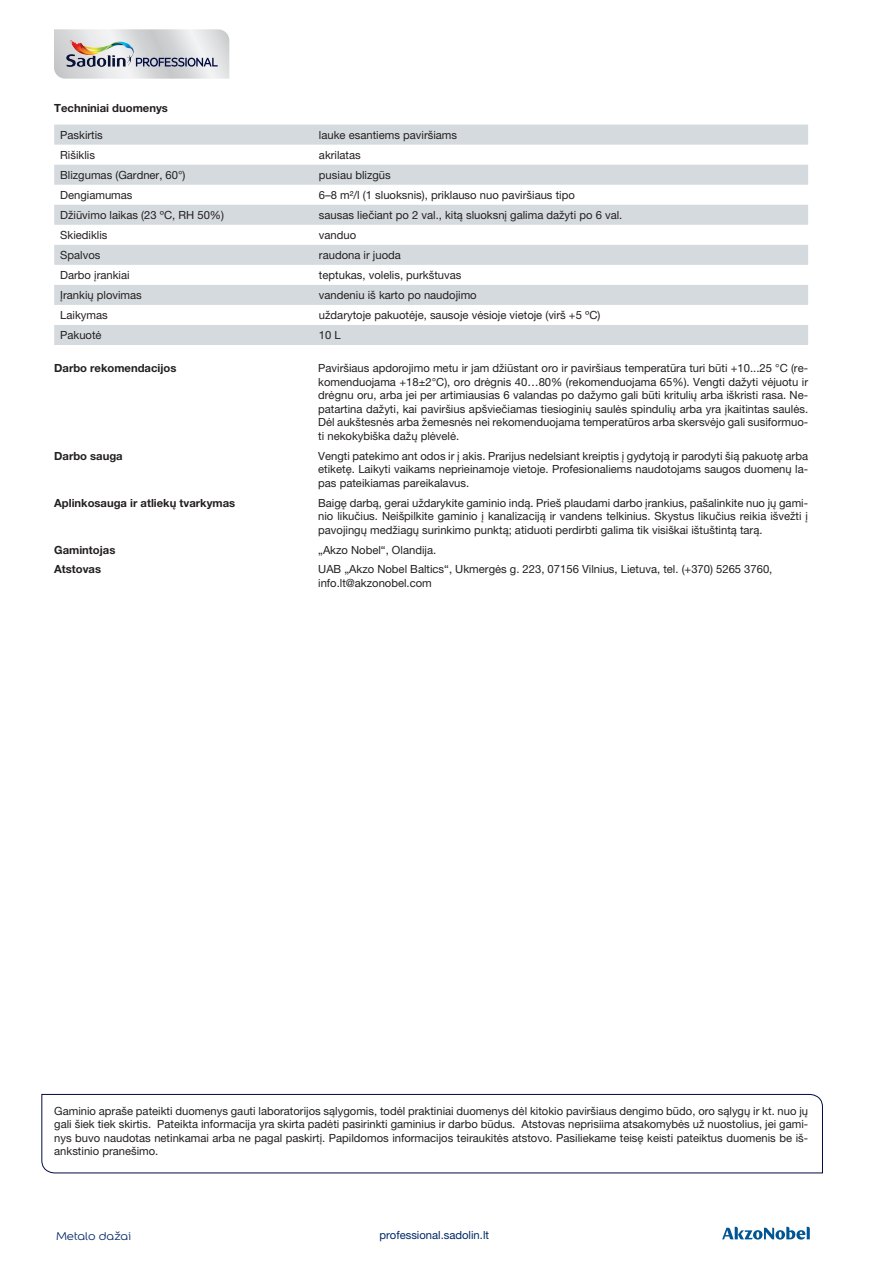
<style>
.page{position:relative;width:893px;height:1263px;background:#fff}
.page>*{position:absolute;margin:0;border:0;box-sizing:border-box;transform-origin:0 0}
.t1{font:12px "Colour Sans";color:#002868}
.TEKST_EE_2page{font:11.25px/13.5px "Helvetica Neue LT Pro";color:#231f20;text-align:justify}
.TABEL{font:11.25px "Helvetica Neue LT Pro";color:#231f20}
.TEKST_EE_2page-2{font:700 11.25px "Helvetica Neue LT Pro";color:#231f20}
.t2{font:11.25px "Helvetica Neue LT Pro";color:#002868}
.TEKST_EE{font:700 11.25px "Helvetica Neue LT Pro";color:#231f20}
</style>
<div class="page">
<svg style="left:722px;top:1227px;width:88px;height:12px"></svg>
<svg style="left:54px;top:29px;width:175px;height:50px;background:#cfd0d5"></svg>
<img style="left:66px;top:30px;width:68px;height:41px">
<svg style="left:41px;top:1094px;width:782px;height:80px"></svg>
<svg style="left:54px;top:125px;width:754px;height:220px;fill:#d4dade"></svg>
<p class="TEKST_EE" style="left:54px;top:101px;width:115px">Techniniai duomenys</p>
<p class="TABEL" style="left:60px;top:128px;width:44px">Paskirtis</p>
<p class="TABEL" style="left:319px;top:128px;width:140px">lauke esantiems paviršiams</p>
<p class="TABEL" style="left:60px;top:148px;width:36px">Rišiklis</p>
<p class="TABEL" style="left:319px;top:148px;width:43px">akrilatas</p>
<p class="TABEL" style="left:60px;top:168px;width:127px">Blizgumas (Gardner, 60°)</p>
<p class="TABEL" style="left:319px;top:168px;width:73px">pusiau blizgūs</p>
<p class="TABEL" style="left:60px;top:188px;width:74px">Dengiamumas</p>
<p class="TABEL" style="left:319px;top:188px;width:257px">6–8 m²/l (1 sluoksnis), priklauso nuo paviršiaus tipo</p>
<p class="TABEL" style="left:60px;top:208px;width:165px">Džiūvimo laikas (23 ºC, RH 50%)</p>
<p class="TABEL" style="left:319px;top:208px;width:305px">sausas liečiant po 2 val., kitą sluoksnį galima dažyti po 6 val.</p>
<p class="TABEL" style="left:60px;top:228px;width:49px">Skiediklis</p>
<p class="TABEL" style="left:319px;top:228px;width:39px">vanduo</p>
<p class="TABEL" style="left:60px;top:248px;width:42px">Spalvos</p>
<p class="TABEL" style="left:319px;top:248px;width:83px">raudona ir juoda</p>
<p class="TABEL" style="left:60px;top:268px;width:71px">Darbo įrankiai</p>
<p class="TABEL" style="left:319px;top:268px;width:144px">teptukas, volelis, purkštuvas</p>
<p class="TABEL" style="left:60px;top:288px;width:83px">Įrankių plovimas</p>
<p class="TABEL" style="left:319px;top:288px;width:159px">vandeniu iš karto po naudojimo</p>
<p class="TABEL" style="left:60px;top:308px;width:49px">Laikymas</p>
<p class="TABEL" style="left:319px;top:308px;width:283px">uždarytoje pakuotėje, sausoje vėsioje vietoje (virš +5 ºC)</p>
<p class="TABEL" style="left:60px;top:328px;width:43px">Pakuotė</p>
<p class="TABEL" style="left:319px;top:328px;width:23px">10 L</p>
<p class="TEKST_EE_2page-2" style="left:54px;top:361px;width:124px">Darbo rekomendacijos</p>
<p class="TEKST_EE_2page" style="left:318px;top:361px;width:491px">Paviršiaus apdorojimo metu ir jam džiūstant oro ir paviršiaus temperatūra turi būti +10...25 °C (re&shy;komenduojama +18±2°C), oro drėgnis 40…80% (rekomenduojama 65%). Vengti dažyti vėjuotu ir drėgnu oru, arba jei per artimiausias 6 valandas po dažymo gali būti kritulių arba iškristi rasa. Ne&shy;patartina dažyti, kai paviršius apšviečiamas tiesioginių saulės spindulių arba yra įkaitintas saulės.<br>Dėl aukštesnės arba žemesnės nei rekomenduojama temperatūros arba skersvėjo gali susiformuo&shy;ti nekokybiška dažų plėvelė.</p>
<p class="TEKST_EE_2page-2" style="left:54px;top:449px;width:70px">Darbo sauga</p>
<p class="TEKST_EE_2page" style="left:318px;top:449px;width:491px">Vengti patekimo ant odos ir į akis. Prarijus nedelsiant kreiptis į gydytoją ir parodyti šią pakuotę arba etiketę. Laikyti vaikams neprieinamoje vietoje. Profesionaliems naudotojams saugos duomenų la&shy;pas pateikiamas pareikalavus.</p>
<p class="TEKST_EE_2page-2" style="left:54px;top:496px;width:182px">Aplinkosauga ir atliekų tvarkymas</p>
<p class="TEKST_EE_2page" style="left:318px;top:496px;width:491px">Baigę darbą, gerai uždarykite gaminio indą. Prieš plaudami darbo įrankius, pašalinkite nuo jų gami&shy;nio likučius. Neišpilkite gaminio į kanalizaciją ir vandens telkinius. Skystus likučius reikia išvežti į pavojingų medžiagų surinkimo punktą; atiduoti perdirbti galima tik visiškai ištuštintą tarą.</p>
<p class="TEKST_EE_2page-2" style="left:54px;top:542px;width:63px">Gamintojas</p>
<p class="TEKST_EE_2page" style="left:318px;top:543px;width:119px">„Akzo Nobel“, Olandija.</p>
<p class="TEKST_EE_2page-2" style="left:54px;top:562px;width:48px">Atstovas</p>
<p class="TEKST_EE_2page" style="left:318px;top:562px;width:456px">UAB „Akzo Nobel Baltics“, Ukmergės g. 223, 07156 Vilnius, Lietuva, tel. (+370) 5265 3760, info.lt@akzonobel.com</p>
<p class="TEKST_EE_2page" style="left:54px;top:1104px;width:755px">Gaminio apraše pateikti duomenys gauti laboratorijos sąlygomis, todėl praktiniai duomenys dėl kitokio paviršiaus dengimo būdo, oro sąlygų ir kt. nuo jų gali šiek tiek skirtis. Pateikta informacija yra skirta padėti pasirinkti gaminius ir darbo būdus. Atstovas neprisiima atsakomybės už nuostolius, jei gami&shy;nys buvo naudotas netinkamai arba ne pagal paskirtį. Papildomos informacijos teiraukitės atstovo. Pasiliekame teisę keisti pateiktus duomenis be iš&shy;ankstinio pranešimo.</p>
<p class="t1" style="left:56px;top:1228px;width:76px">Metalo dažai</p>
<p class="t2" style="left:379px;top:1228px;width:111px">professional.sadolin.lt</p>
</div>
